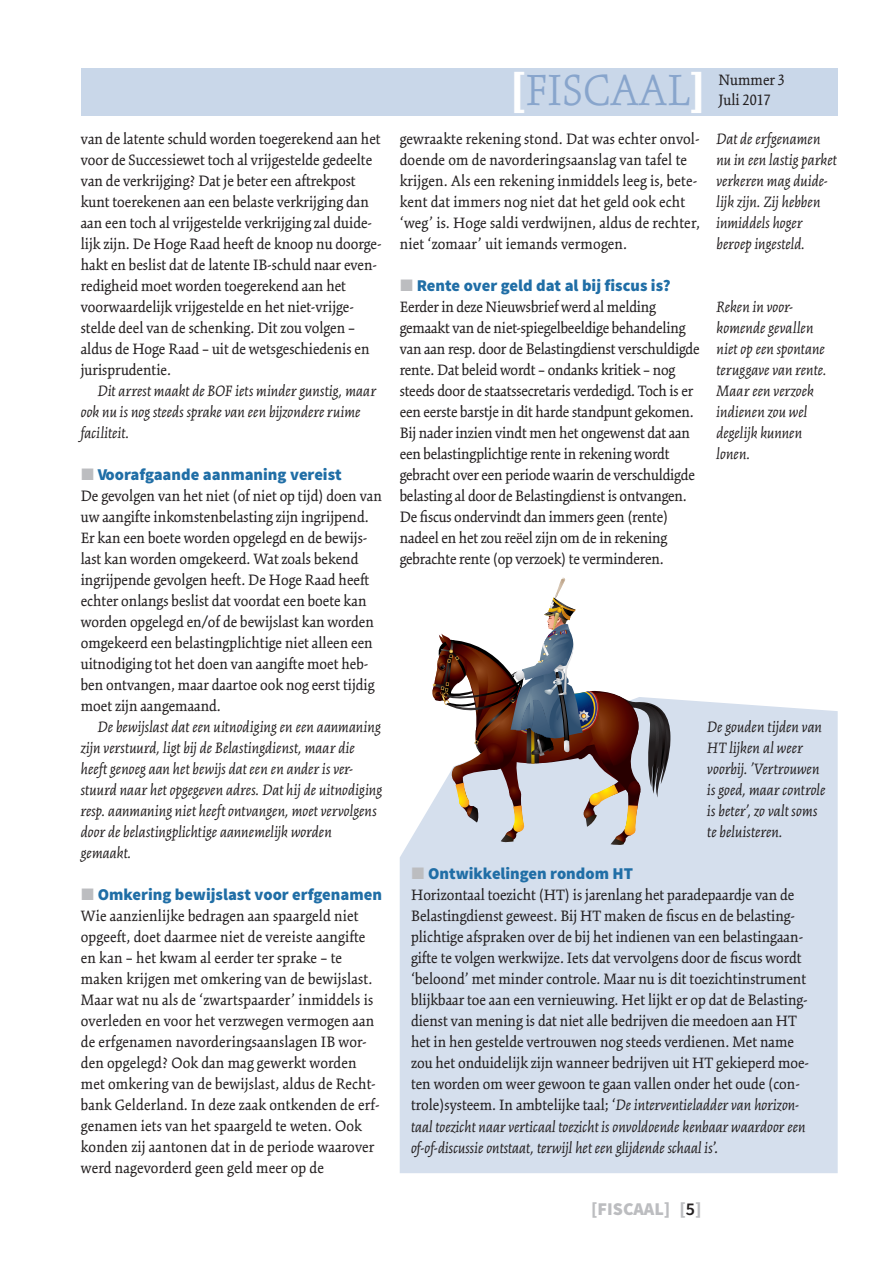
<style>
.page{position:relative;width:893px;height:1263px;background:#fff}
.page>*{position:absolute;margin:0;border:0;box-sizing:border-box;transform-origin:0 0}
.t1{font:300 48px "Kinesis Std";color:#88a5cc}
.t2{font:900 18px "Source Sans Pro";color:#bcbdc0}
.t3{font:16.5px/21px "Kinesis Std";color:#231f20}
.t4{font:italic 16.5px/21px "Kinesis Std";color:#231f20}
.t5{font:900 16.5px "Source Sans Pro";color:#206ea6}
.s1{font-family:"Mathematical Pi Six";font-weight:400;color:#bcbdc0}
.s2{font-weight:900;color:#fff}
.s3{font-style:italic}
.s4{font-weight:600;color:#231f20}
</style>
<div class="page">
<div style="left:81px;top:68px;width:757px;height:47px;background:#c9d7e9"></div>
<div style="left:400px;top:700px;width:438px;height:473px;background:#d5dfed"></div>
<svg style="left:431px;top:577px;width:247px;height:268px"></svg>
<p class="t3" style="left:81px;top:128px;width:302px">van de latente schuld worden toegerekend aan het voor de Successiewet toch al vrijgestelde gedeelte van de verkrijging? Dat je beter een aftrekpost kunt toerekenen aan een belaste verkrijging dan aan een toch al vrijgestelde verkrijging zal duide&shy;lijk zijn. De Hoge Raad heeft de knoop nu doorge&shy;hakt en beslist dat de latente IB-schuld naar even&shy;redigheid moet worden toegerekend aan het voorwaardelijk vrijgestelde en het niet-vrijge&shy;stelde deel van de schenking. Dit zou volgen – aldus de Hoge Raad – uit de wetsgeschiedenis en jurisprudentie.</p>
<p class="t4" style="left:81px;top:380px;width:297px;text-indent:17px">Dit arrest maakt de BOF iets minder gunstig, maar ook nu is nog steeds sprake van een bijzondere ruime faciliteit.</p>
<p class="t5" style="left:81px;top:464px;width:262px"><span class="s1">J</span> Voorafgaande aanmaning vereist</p>
<p class="t3" style="left:81px;top:485px;width:303px">De gevolgen van het niet (of niet op tijd) doen van uw aangifte inkomstenbelasting zijn ingrijpend.<br>Er kan een boete worden opgelegd en de bewijs&shy;last kan worden omgekeerd. Wat zoals bekend ingrijpende gevolgen heeft. De Hoge Raad heeft echter onlangs beslist dat voordat een boete kan worden opgelegd en/of de bewijslast kan worden omgekeerd een belastingplichtige niet alleen een uitnodiging tot het doen van aangifte moet heb&shy;ben ontvangen, maar daartoe ook nog eerst tijdig moet zijn aangemaand.</p>
<p class="t4" style="left:81px;top:717px;width:303px;text-indent:17px">De bewijslast dat een uitnodiging en een aanmaning zijn verstuurd, ligt bij de Belastingdienst, maar die heeft genoeg aan het bewijs dat een en ander is ver&shy;stuurd naar het opgegeven adres. Dat hij de uitnodiging resp. aanmaning niet heeft ontvangen, moet vervolgens door de belastingplichtige aannemelijk worden gemaakt.</p>
<p class="t5" style="left:81px;top:884px;width:303px"><span class="s1">J</span> Omkering bewijslast voor erfgenamen</p>
<p class="t3" style="left:81px;top:906px;width:300px">Wie aanzienlijke bedragen aan spaargeld niet opgeeft, doet daarmee niet de vereiste aangifte en kan – het kwam al eerder ter sprake – te maken krijgen met omkering van de bewijslast.<br>Maar wat nu als de ‘zwartspaarder’ inmiddels is overleden en voor het verzwegen vermogen aan de erfgenamen navorderingsaanslagen IB wor&shy;den opgelegd? Ook dan mag gewerkt worden met omkering van de bewijslast, aldus de Recht&shy;bank Gelderland. In deze zaak ontkenden de erf&shy;genamen iets van het spaargeld te weten. Ook konden zij aantonen dat in de periode waarover werd nagevorderd geen geld meer op de</p>
<h1 class="t1" style="left:510px;top:63px;width:197px"><span class="s2">[</span>FISCAAL<span class="s2">]</span></h1>
<p class="t3" style="left:719px;top:70px;width:68px;line-height:19.8px">Nummer 3<br>Juli 2017</p>
<p class="t3" style="left:400px;top:129px;width:302px">gewraakte rekening stond. Dat was echter onvol&shy;doende om de navorderingsaanslag van tafel te krijgen. Als een rekening inmiddels leeg is, bete&shy;kent dat immers nog niet dat het geld ook echt ‘weg’ is. Hoge saldi verdwijnen, aldus de rechter, niet ‘zomaar’ uit iemands vermogen.</p>
<p class="t5" style="left:400px;top:275px;width:272px"><span class="s1">J</span> Rente over geld dat al bij fiscus is?</p>
<p class="t3" style="left:400px;top:297px;width:301px">Eerder in deze Nieuwsbrief werd al melding gemaakt van de niet-spiegelbeeldige behandeling van aan resp. door de Belastingdienst verschuldigde rente. Dat beleid wordt – ondanks kritiek – nog steeds door de staatssecretaris verdedigd. Toch is er een eerste barstje in dit harde standpunt gekomen.<br>Bij nader inzien vindt men het ongewenst dat aan een belastingplichtige rente in rekening wordt gebracht over een periode waarin de verschuldigde belasting al door de Belastingdienst is ontvangen.<br>De fiscus ondervindt dan immers geen (rente) nadeel en het zou reëel zijn om de in rekening gebrachte rente (op verzoek) te verminderen.</p>
<p class="t4" style="left:716px;top:129px;width:122px">Dat de erfgenamen nu in een lastig parket verkeren mag duide&shy;lijk zijn. Zij hebben inmiddels hoger beroep ingesteld.</p>
<p class="t4" style="left:716px;top:297px;width:112px">Reken in voor&shy;komende gevallen niet op een spontane teruggave van rente.<br>Maar een verzoek indienen zou wel degelijk kunnen lonen.</p>
<p class="t4" style="left:707px;top:716px;width:120px">De gouden tijden van<br>HT lijken al weer voorbij. ’Vertrouwen is goed, maar controle is beter’, zo valt soms te beluisteren.</p>
<p class="t5" style="left:411px;top:863px;width:223px"><span class="s1">J</span> Ontwikkelingen rondom HT</p>
<p class="t3" style="left:411px;top:885px;width:400px">Horizontaal toezicht (HT) is jarenlang het paradepaardje van de Belastingdienst geweest. Bij HT maken de fiscus en de belasting&shy;plichtige afspraken over de bij het indienen van een belastingaan&shy;gifte te volgen werkwijze. Iets dat vervolgens door de fiscus wordt ‘beloond’ met minder controle. Maar nu is dit toezichtinstrument blijkbaar toe aan een vernieuwing. Het lijkt er op dat de Belasting&shy;dienst van mening is dat niet alle bedrijven die meedoen aan HT het in hen gestelde vertrouwen nog steeds verdienen. Met name zou het onduidelijk zijn wanneer bedrijven uit HT gekieperd moe&shy;ten worden om weer gewoon te gaan vallen onder het oude (con&shy;trole)systeem. In ambtelijke taal; ‘<span class="s3">De interventieladder van horizon&shy;taal toezicht naar verticaal toezicht is onvoldoende kenbaar waardoor een of-of-discussie ontstaat, terwijl het een glijdende schaal is</span>’.</p>
<p class="t2" style="left:591px;top:1197px;width:112px">[FISCAAL] [<span class="s4">5</span>]</p>
</div>
